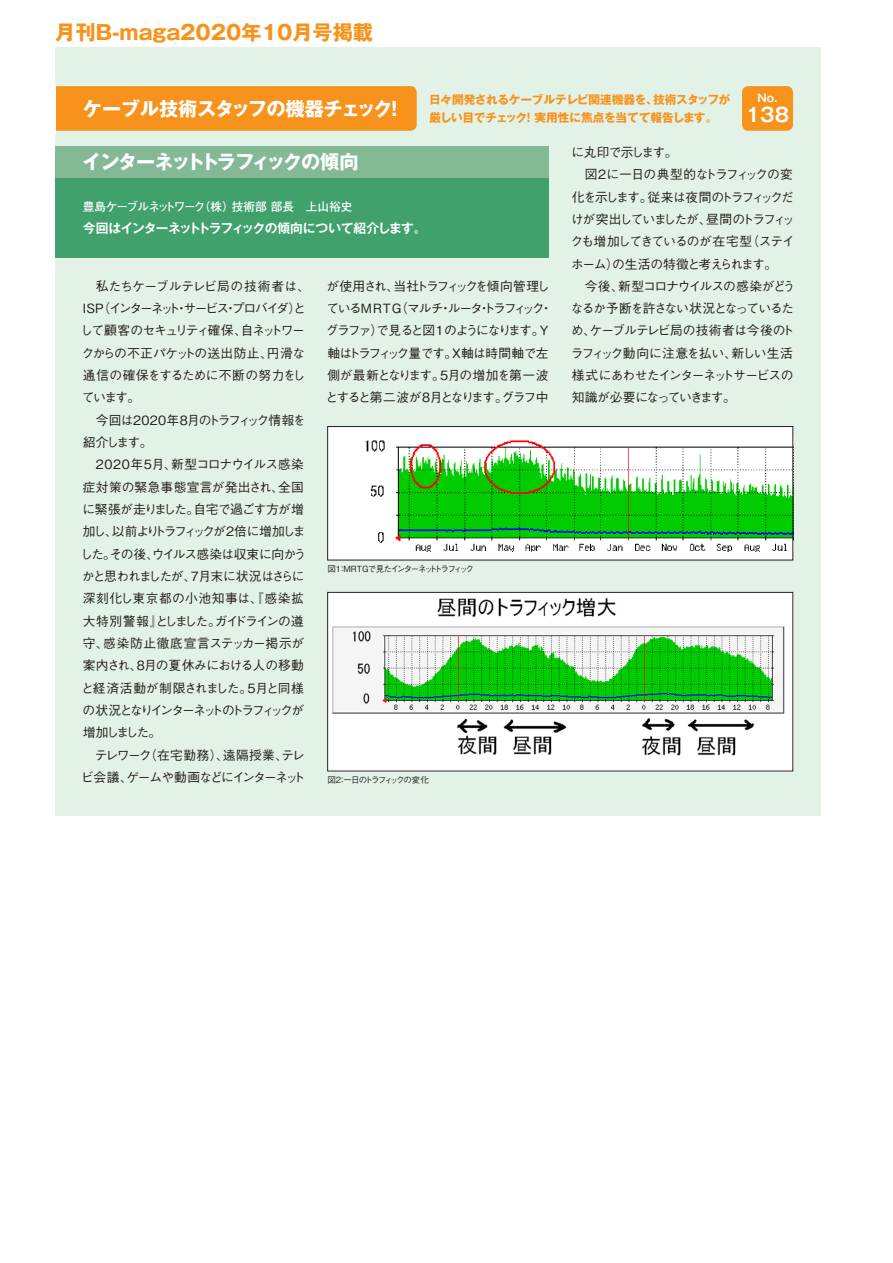
<style>
.page{position:relative;width:893px;height:1263px;background:#fff}
.page>*{position:absolute;margin:0;border:0;box-sizing:border-box;transform-origin:0 0}
.t1{font:700 20.25px "Gothic MB101 Pro";color:#f7931d}
.t2{font:700 19.2px "Gothic MB101 Pro";letter-spacing:-.02em;color:#fff}
.t3{font:700 19.2px "Gothic MB101 Pro";letter-spacing:-.085em;color:#fff}
.t4{font:700 19.2px "Gothic MB101 Pro De";color:#fff}
.t5{font:500 12.75px/22.4px "Gothic BBB Pro";letter-spacing:-.05em;color:#231f20}
.t6{font:500 12.75px/22.4px "Gothic BBB Pro";letter-spacing:-.08em;color:#231f20}
.t7{font:500 12.75px/22.4px "Gothic BBB Pro";letter-spacing:-.105em;color:#231f20}
.t8{font:500 12.75px/22.4px "Gothic BBB Pro";letter-spacing:-.1em;color:#231f20;text-align:right}
.t9{font:500 12.75px "Gothic BBB Pro";letter-spacing:-.11em;color:#231f20}
.t10{font:700 12.75px "Gothic MB101 Pro De";letter-spacing:-.065em;color:#fff}
.t11{font:500 12.75px/22.4px "Gothic BBB Pro";letter-spacing:-.06em;color:#231f20}
.t12{font:500 12.75px "Gothic BBB Pro";letter-spacing:-.145em;color:#231f20}
.t13{font:500 12.75px "Gothic BBB Pro";letter-spacing:-.115em;color:#231f20}
.t14{font:500 12.75px "Gothic BBB Pro";letter-spacing:-.035em;color:#231f20}
.t15{font:500 12.75px "Gothic BBB Pro";letter-spacing:-.03em;color:#231f20}
.t16{font:500 12.75px "Gothic BBB Pro";letter-spacing:-.055em;color:#231f20}
.t17{font:700 11.7px/18px "Gothic MB101 Pro";letter-spacing:-.03em;color:#f7931d}
.t18{font:700 11.7px "Futo Go B101 Pro";letter-spacing:-.04em;color:#fff}
.t19{font:700 10.65px "Gothic MB101 Pro De";color:#fff}
.t20{font:500 8.55px "Gothic BBB Pro";letter-spacing:-.19em;color:#231f20}
.t21{font:500 8.55px "Gothic BBB Pro";letter-spacing:-.155em;color:#231f20}
</style>
<div class="page">
<div style="left:55px;top:47px;width:766px;height:768px;background:#e3f2e7"></div>
<div style="left:742px;top:86px;width:51px;height:45px;background:#f7931d;border-radius:6px"></div>
<div style="left:55px;top:169px;width:494px;height:88px;background:#41a16d"></div>
<div style="left:43px;top:86px;width:374px;height:45px;background:#f7931d;border-radius:6px"></div>
<div style="left:40px;top:84px;width:15px;height:50px;background:#fff"></div>
<div style="left:55px;top:146px;width:494px;height:32px;background:#84b995"></div>
<div style="left:328px;top:426px;width:465px;height:134px;background:#fff"></div>
<img style="left:365px;top:440px;width:426px;height:111px">
<div style="left:327px;top:426px;width:466px;height:134px;border:1px solid #231f20"></div>
<img style="left:329px;top:594px;width:462px;height:175px">
<div style="left:327px;top:592px;width:466px;height:179px;border:1px solid #231f20"></div>
<h1 class="t1" style="left:55px;top:15px;width:319px">月刊B-maga2020年10月号掲載</h1>
<p class="t17" style="left:429px;top:89px;width:303px">日々開発されるケーブルテレビ関連機器を、技術スタッフが厳しい目でチェック！ 実用性に焦点を当てて報告します。</p>
<p class="t19" style="left:758px;top:89px;width:21px">No.</p>
<h2 class="t2" style="left:83px;top:92px;width:323px">ケーブル技術スタッフの機器チェック！</h2>
<h2 class="t3" style="left:82px;top:146px;width:278px">インターネットトラフィックの傾向</h2>
<h2 class="t4" style="left:746px;top:99px;width:45px">138</h2>
<p class="t16" style="left:571px;top:142px;width:108px">に丸印で示します。</p>
<p class="t15" style="left:585px;top:164px;width:210px">図2に一日の典型的なトラフィックの変</p>
<p class="t12" style="left:572px;top:186px;width:224px">化を示します。従来は夜間のトラフィックだ</p>
<p class="t13" style="left:571px;top:209px;width:226px">けが突出していましたが、昼間のトラフィッ</p>
<p class="t6" style="left:570px;top:229px;width:226px">クも増加してきているのが在宅型（ステイ</p>
<p class="t9" style="left:571px;top:253px;width:207px">ホーム）の生活の特徴と考えられます。</p>
<p class="t6" style="left:585px;top:273px;width:212px">今後、新型コロナウイルスの感染がどう</p>
<p class="t6" style="left:571px;top:296px;width:225px">なるか予断を許さない状況となっているた</p>
<p class="t14" style="left:571px;top:320px;width:225px">め、ケーブルテレビ局の技術者は今後のト</p>
<p class="t5" style="left:571px;top:340px;width:224px">ラフィック動向に注意を払い、新しい生活</p>
<p class="t6" style="left:572px;top:363px;width:223px">様式にあわせたインターネットサービスの</p>
<p class="t9" style="left:572px;top:387px;width:166px">知識が必要になっていきます。</p>
<p class="t18" style="left:83px;top:197px;width:271px">豊島ケーブルネットワーク（株）技術部 部長　上山裕史</p>
<p class="t10" style="left:83px;top:217px;width:345px">今回はインターネットトラフィックの傾向について紹介します。</p>
<p class="t6" style="left:80px;top:273px;width:232px;text-indent:15px">私たちケーブルテレビ局の技術者は、<br>ISP（インターネット・サービス・プロバイダ）として顧客のセキュリティ確保、自ネットワークからの不正パケットの送出防止、円滑な通信の確保をするために不断の努力をしています。</p>
<p class="t11" style="left:83px;top:407px;width:224px;text-indent:13px">今回は2020年8月のトラフィック情報を紹介します。</p>
<p class="t5" style="left:80px;top:452px;width:227px;text-indent:15px">2020年5月、新型コロナウイルス感染症対策の緊急事態宣言が発出され、全国に緊張が走りました。自宅で過ごす方が増加し、以前よりトラフィックが2倍に増加しました。その後、ウイルス感染は収束に向かうかと思われましたが、7月末に状況はさらに深刻化し東京都の小池知事は、『感染拡大特別警報』としました。ガイドラインの遵守、感染防止徹底宣言ステッカー掲示が案内され、8月の夏休みにおける人の移動と経済活動が制限されました。5月と同様の状況となりインターネットのトラフィックが増加しました。</p>
<p class="t8" style="left:81px;top:742px;width:226px">テレワーク（在宅勤務）、遠隔授業、テレビ会議、ゲームや動画などにインターネット</p>
<p class="t7" style="left:326px;top:273px;width:228px">が使用され、当社トラフィックを傾向管理しているM RTG（マルチ・ルータ・トラフィック・グラファ）で見ると図１のようになります。Y軸はトラフィック量です。X軸は時間軸で左側が最新となります。5月の増加を第一波とすると第二波が8月となります。グラフ中</p>
<p class="t20" style="left:327px;top:562px;width:148px">図 1：M RTGで見たインターネットトラフィック</p>
<p class="t21" style="left:327px;top:772px;width:103px">図2：一日のトラフィックの変化</p>
</div>
